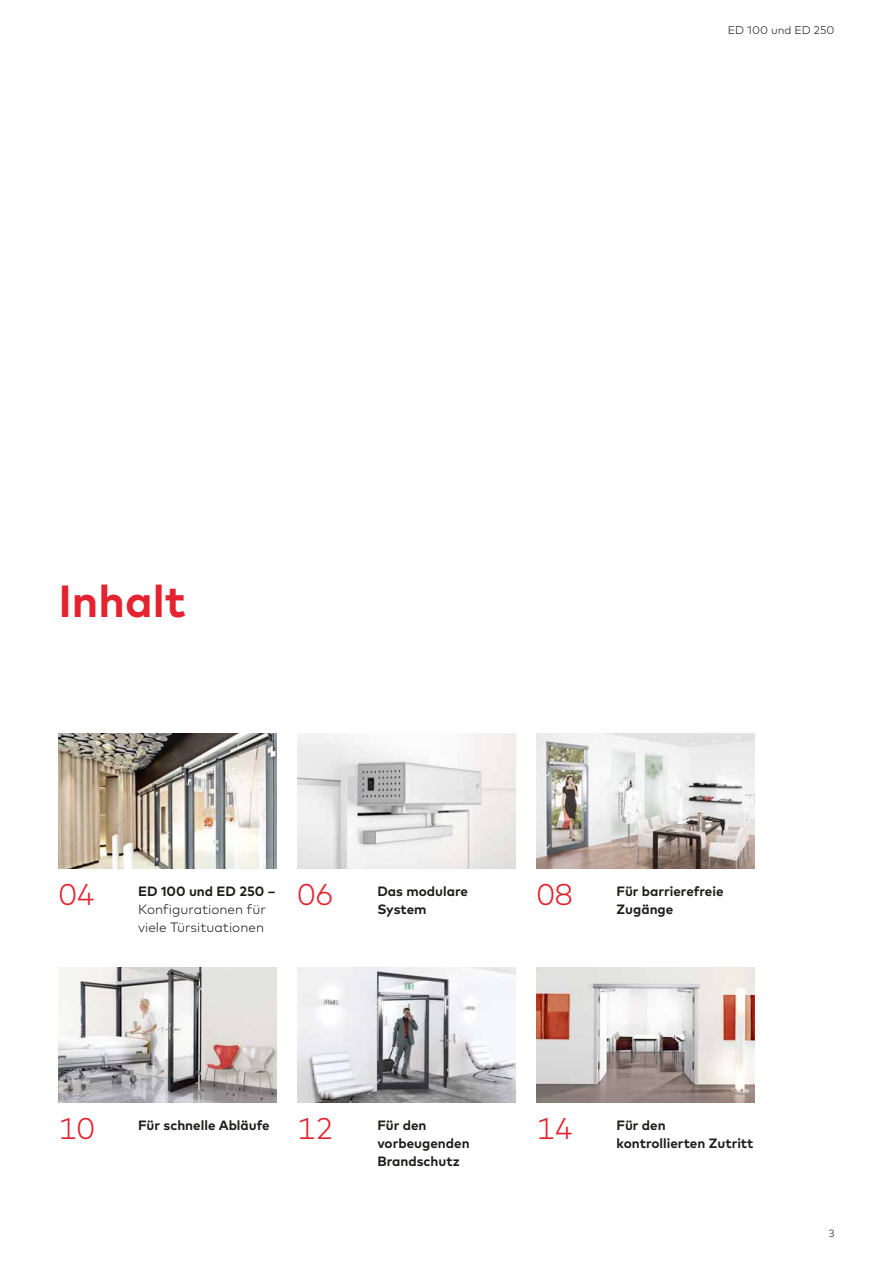
<style>
.page{position:relative;width:893px;height:1263px;background:#fff}
.page>*{position:absolute;margin:0;border:0;box-sizing:border-box;transform-origin:0 0}
.t1{font:700 45px "Mark Pro";color:#e52330}
.t2{font:300 30px "Mark Pro";color:#e52330}
.t3{font:700 13.5px/18px "Mark Pro";color:#1d1d1b}
.t4{font:300 13.5px/18px "Mark Pro";color:#1d1d1b}
.t5{font:300 11.25px "Mark Pro";color:#1d1d1b}
.t6{font:300 10.5px "Mark Pro";color:#1d1d1b}
</style>
<div class="page">
<img style="left:58px;top:733px;width:218px;height:135px">
<img style="left:58px;top:967px;width:218px;height:135px">
<img style="left:298px;top:733px;width:218px;height:135px">
<img style="left:298px;top:967px;width:218px;height:135px">
<img style="left:537px;top:733px;width:218px;height:135px">
<img style="left:537px;top:967px;width:218px;height:135px">
<p class="t5" style="left:728px;top:26px;width:108px">ED 100 und ED 250</p>
<h1 class="t1" style="left:58px;top:584px;width:129px">Inhalt</h1>
<h2 class="t2" style="left:59px;top:883px;width:37px">04</h2>
<p class="t3" style="left:138px;top:883px;width:139px">ED 100 und ED 250 –</p>
<p class="t4" style="left:138px;top:901px;width:129px">Konfigurationen für viele Türsituationen</p>
<h2 class="t2" style="left:298px;top:883px;width:37px">06</h2>
<p class="t3" style="left:377px;top:883px;width:92px">Das modulare<br>System</p>
<h2 class="t2" style="left:537px;top:883px;width:37px">08</h2>
<p class="t3" style="left:617px;top:883px;width:108px">Für barrierefreie<br>Zugänge</p>
<h2 class="t2" style="left:59px;top:1117px;width:37px">10</h2>
<p class="t3" style="left:138px;top:1117px;width:133px">Für schnelle Abläufe</p>
<h2 class="t2" style="left:298px;top:1117px;width:37px">12</h2>
<p class="t3" style="left:377px;top:1117px;width:94px">Für den vorbeugenden<br>Brandschutz</p>
<h2 class="t2" style="left:537px;top:1117px;width:37px">14</h2>
<p class="t3" style="left:617px;top:1117px;width:138px">Für den kontrollierten Zutritt</p>
<p class="t6" style="left:829px;top:1229px;width:7px">3</p>
</div>
